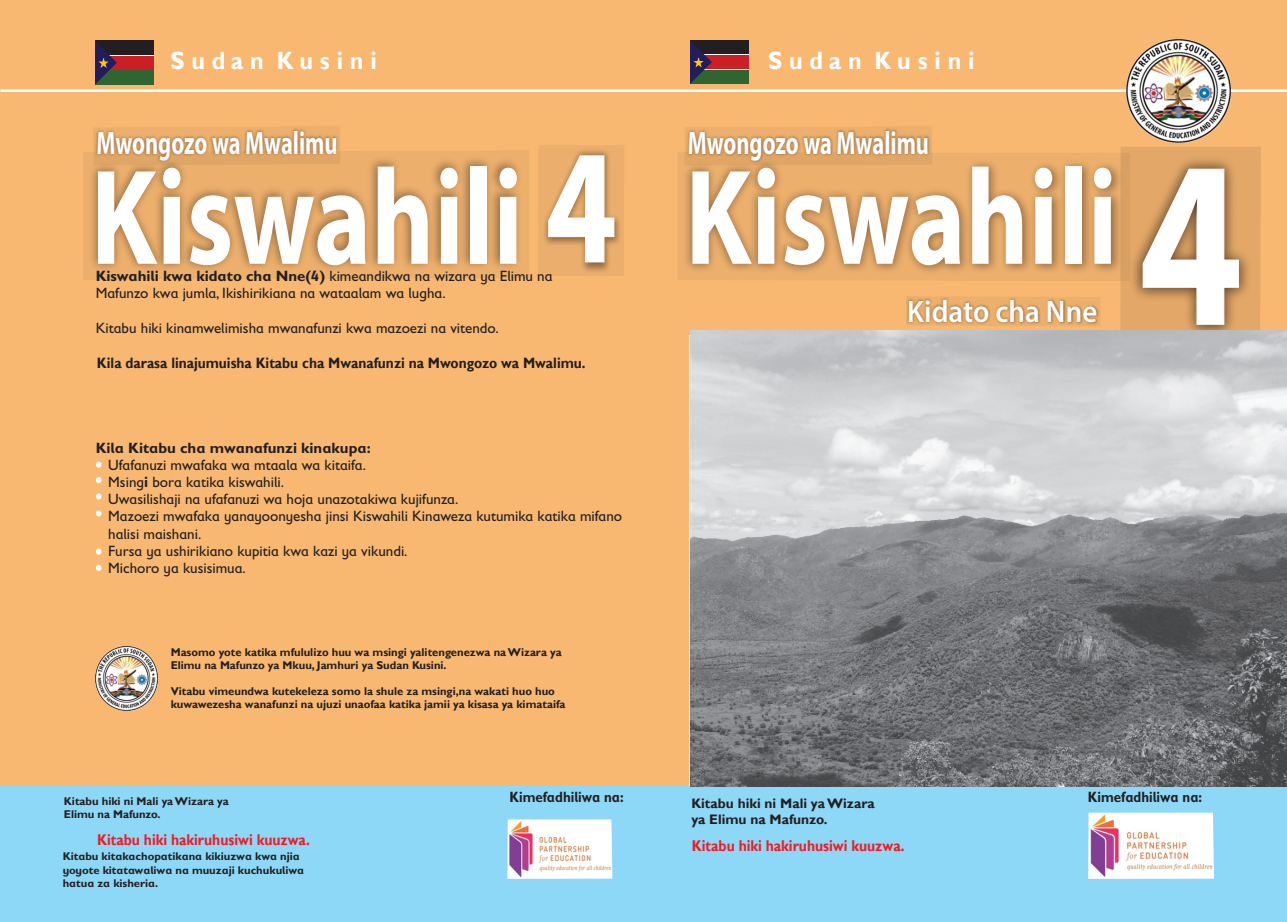
<style>
.page{position:relative;width:1287px;height:922px;background:#fff}
.page>*{position:absolute;margin:0;border:0;box-sizing:border-box;transform-origin:0 0}
.t1{font:700 238.38px "Myriad Pro";color:#fff;scale:.78 1}
.t2{font:700 163px "Myriad Pro";color:#fff;scale:.78 1}
.t3{font:700 136.75px "Myriad Pro";color:#fff;scale:.79 1}
.t4{font:700 32.38px "Myriad Pro";color:#fff;scale:.69 1}
.t5{font:600 31.25px "Myriad Pro";color:#fff;scale:.93 1}
.t6{font:700 24.88px "Gill Sans";letter-spacing:.295em;color:#fff;scale:.94 1}
.t7{font:700 15.62px "Gill Sans";color:#ee1d23;scale:.89 1}
.t8{font:15px/17.1px "Gill Sans MT Schlbk";color:#231f20}
.t9{font:700 15px "Gill Sans";color:#231f20;scale:.92 1}
.t10{font:700 15px "Gill Sans MT Schlbk";color:#231f20;scale:.89 1}
.t11{font:700 15px "Gill Sans MT Schlbk";color:#231f20}
.t12{font:700 13.75px/16px "Gill Sans";color:#231f20}
.t13{font:700 11.25px/13px "Gill Sans";color:#231f20}
.t14{font:700 11.25px/13px "Gill Sans MT Schlbk";color:#231f20}
.s1{font-weight:700}
</style>
<div class="page">
<div style="left:0;top:0;width:1286px;height:786px;background:#f8b872"></div>
<div style="left:652px;top:786px;width:634px;height:135px;background:#8dd7f7"></div>
<svg style="left:678px;top:152px;width:442px;height:129px"></svg>
<svg style="left:906px;top:297px;width:194px;height:29px"></svg>
<div style="left:690px;top:40px;width:58px;height:44px;background:#fff"></div>
<div style="left:690px;top:70px;width:58px;height:14px;background:#2f6531"></div>
<div style="left:690px;top:55px;width:58px;height:14px;background:#cb1f26"></div>
<div style="left:690px;top:40px;width:58px;height:14px;background:#231f20"></div>
<svg style="left:690px;top:40px;width:21px;height:44px"></svg>
<div style="left:0;top:786px;width:654px;height:135px;background:#8dd7f7"></div>
<hr style="left:0;top:89px;width:1286px;height:3px;background:#fff">
<svg style="left:117px;top:55px;width:37px;height:15px"></svg>
<div style="left:95px;top:70px;width:59px;height:14px;background:#2f6531"></div>
<div style="left:95px;top:56px;width:59px;height:13px;background:#cb1f26"></div>
<div style="left:95px;top:41px;width:59px;height:14px;background:#231f20"></div>
<svg style="left:95px;top:41px;width:22px;height:43px"></svg>
<img style="left:1126px;top:39px;width:104px;height:103px">
<img style="left:1088px;top:812px;width:125px;height:66px">
<img style="left:507px;top:819px;width:105px;height:59px">
<img style="left:96px;top:646px;width:62px;height:64px">
<svg style="left:96px;top:461px;width:5px;height:6px"></svg>
<svg style="left:96px;top:477px;width:5px;height:6px"></svg>
<svg style="left:96px;top:493px;width:5px;height:6px"></svg>
<svg style="left:96px;top:510px;width:5px;height:6px"></svg>
<svg style="left:96px;top:548px;width:5px;height:6px"></svg>
<svg style="left:96px;top:564px;width:5px;height:6px"></svg>
<svg style="left:1120px;top:147px;width:140px;height:183px;background:#b48655"></svg>
<svg style="left:684px;top:126px;width:248px;height:39px"></svg>
<svg style="left:538px;top:145px;width:86px;height:131px"></svg>
<svg style="left:93px;top:126px;width:247px;height:24px"></svg>
<svg style="left:84px;top:150px;width:445px;height:130px"></svg>
<img style="left:690px;top:330px;width:596px;height:456px">
<h3 class="t6" style="left:170px;top:46px;width:221px">Sudan Kusini</h3>
<h3 class="t4" style="left:96px;top:122px;width:351px">Mwongozo wa Mwalimu</h3>
<h3 class="t3" style="left:91px;top:128px;width:548px">Kiswahili</h3>
<h2 class="t2" style="left:545px;top:101px;width:92px">4</h2>
<p class="t8" style="left:96px;top:267px;width:458px"><span class="s1">Kiswahili kwa kidato cha Nne(4)</span> kimeandikwa na wizara ya Elimu na<br>Mafunzo kwa jumla, Ikishirikiana na wataalam wa lugha.</p>
<p class="t8" style="left:96px;top:319px;width:404px">Kitabu hiki kinamwelimisha mwanafunzi kwa mazoezi na vitendo.</p>
<p class="t9" style="left:97px;top:354px;width:532px">Kila darasa linajumuisha Kitabu cha Mwanafunzi na Mwongozo wa Mwalimu.</p>
<p class="t11" style="left:96px;top:438px;width:276px">Kila Kitabu cha mwanafunzi kinakupa:</p>
<p class="t8" style="left:108px;top:456px;width:515px">Ufafanuzi mwafaka wa mtaala wa kitaifa.<br>Msing<span class="s1">i</span> bora katika kiswahili.<br>Uwasilishaji na ufafanuzi wa hoja unazotakiwa kujifunza.<br>Mazoezi mwafaka yanayoonyesha jinsi Kiswahili Kinaweza kutumika katika mifano halisi maishani.<br>Fursa ya ushirikiano kupitia kwa kazi ya vikundi.<br>Michoro ya kusisimua.</p>
<p class="t13" style="left:171px;top:645px;width:392px">Masomo yote katika mfululizo huu wa msingi yalitengenezwa na Wizara ya<br>Elimu na Mafunzo ya Mkuu, Jamhuri ya Sudan Kusini.</p>
<p class="t13" style="left:171px;top:684px;width:396px">Vitabu vimeundwa kutekeleza somo la shule za msingi,na wakati huo huo kuwawezesha wanafunzi na ujuzi unaofaa katika jamii ya kisasa ya kimataifa</p>
<p class="t13" style="left:64px;top:795px;width:166px">Kitabu hiki ni Mali ya Wizara ya<br>Elimu na Mafunzo.</p>
<p class="t7" style="left:97px;top:830px;width:240px">Kitabu hiki hakiruhusiwi kuuzwa.</p>
<p class="t14" style="left:63px;top:849px;width:243px">Kitabu kitakachopatikana kikiuzwa kwa njia yoyote kitatawaliwa na muuzaji kuchukuliwa hatua za kisheria.</p>
<p class="t10" style="left:509px;top:787px;width:130px">Kimefadhiliwa na:</p>
<h3 class="t6" style="left:768px;top:46px;width:221px">Sudan Kusini</h3>
<h3 class="t4" style="left:687px;top:122px;width:351px">Mwongozo wa Mwalimu</h3>
<h3 class="t3" style="left:685px;top:128px;width:548px">Kiswahili</h3>
<h3 class="t5" style="left:907px;top:291px;width:206px">Kidato cha Nne</h3>
<h1 class="t1" style="left:1138px;top:88px;width:134px">4</h1>
<p class="t12" style="left:691px;top:795px;width:185px">Kitabu hiki ni Mali ya Wizara ya Elimu na Mafunzo.</p>
<p class="t7" style="left:691px;top:836px;width:240px">Kitabu hiki hakiruhusiwi kuuzwa.</p>
<p class="t10" style="left:1087px;top:787px;width:130px">Kimefadhiliwa na:</p>
</div>
